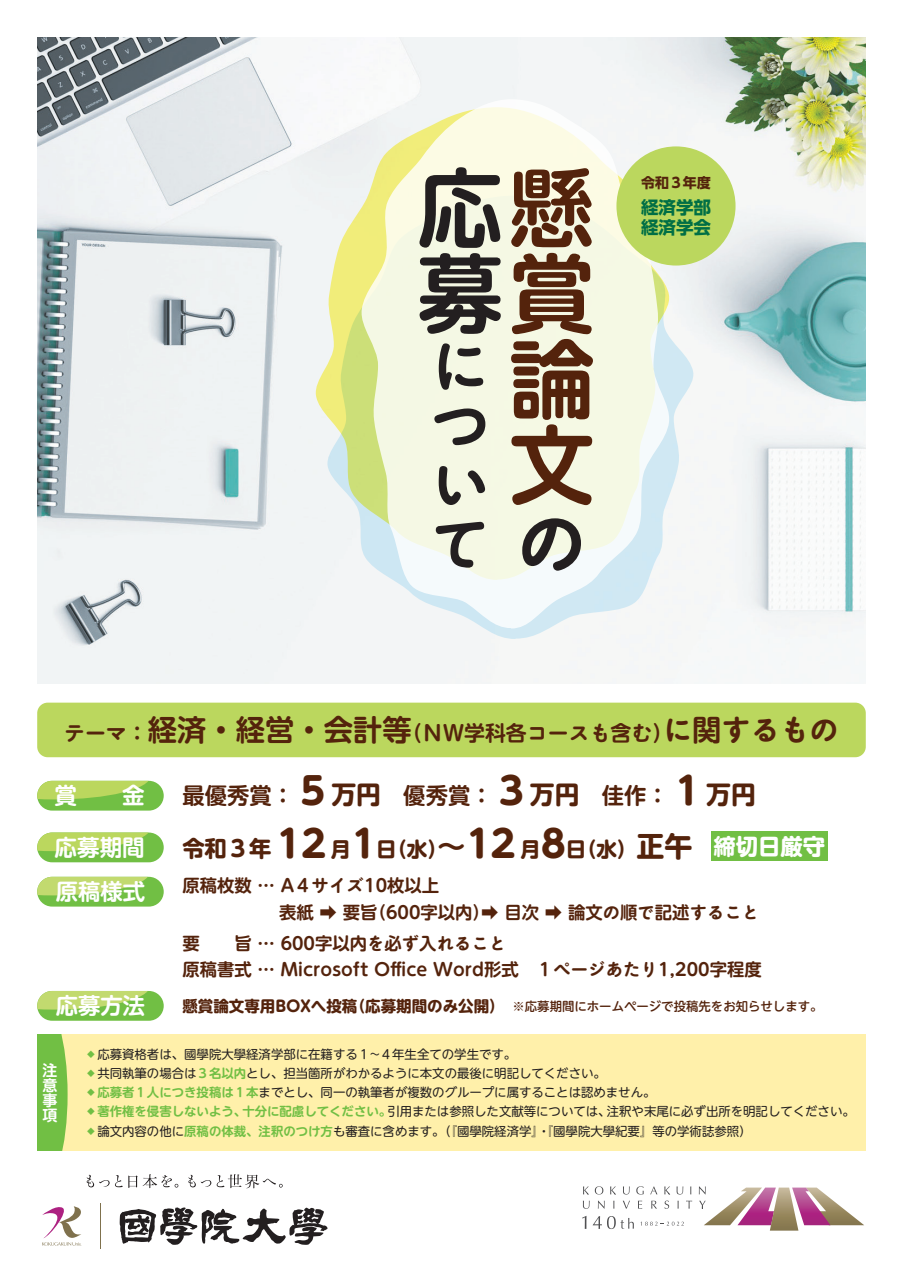
<style>
.page{position:relative;width:903px;height:1278px;background:#fff}
.page>*{position:absolute;margin:0;border:0;box-sizing:border-box;transform-origin:0 0}
.t1{font:700 85.66px/85.7px "UD Shin M Go Pr 6 N De";color:#54230c;text-align:right}
.t2{font:700 70.52px "Maru Anti Std De";color:#231f20}
.t3{font:700 59.06px/59.1px "Maru Anti Std De";color:#231f20;text-align:justify}
.t4{font:700 29.31px "UD Shin M Go Pr 6 N De";color:#54230c}
.t5{font:700 22.57px "UD Shin M Go Pr 6 N De";color:#fff}
.t6{font:700 22.31px "UD Shin M Go Pr 6 N De";color:#54230c}
.t7{font:700 22.31px "UD Shin M Go Pr 6 N De";color:#fff}
.t8{font:700 20.47px "UD Shin M Go Pr 6 N";color:#54230c}
.t9{font:700 17.5px/20.5px "UD Shin Go Pr 6 N";color:#016f45}
.t10{font:700 17.32px/26.7px "UD Shin M Go Pr 6 N De";color:#54230c}
.t11{font:700 15.05px/15px "UD Shin M Go Pr 6 N De";color:#fff;text-align:justify}
.t12{font:700 14px "UD Shin Go Pr 6 N";color:#54230c}
.t13{font:12.42px "UD Shin M Go Pr 6 N";color:#231f20}
.t14{font:500 12.42px "UD Shin M Go Pr 6 N";color:#54230c}
.s1{color:#231f20}
.s2{font-family:"Maru Anti Std De";font-size:20.91px}
.s3{font-size:20.91px}
.s4{font-family:"Maru Anti Std De"}
.s5{font-family:"UD Shin M Go Pr 6 N";font-size:37.19px}
.s6{font-family:"UD Shin M Go Pr 6 N";font-size:24.76px}
.s7{font-size:22.31px}
.s8{font-size:37.19px}
.s9{font-size:27.91px}
.s10{font-size:22.31px;color:#fff}
.s11{font-weight:700;font-size:15.49px}
.s12{color:#71bf44}
.s13{font-family:"UD Shin M Go Pr 6 N De";font-weight:700;color:#71bf44}
</style>
<div class="page">
<img style="left:37px;top:37px;width:829px;height:646px">
<svg style="left:87px;top:1174px;width:91px;height:14px"></svg>
<svg style="left:188px;top:1174px;width:23px;height:13px"></svg>
<svg style="left:217px;top:1174px;width:66px;height:14px"></svg>
<svg style="left:42px;top:1206px;width:39px;height:39px"></svg>
<svg style="left:120px;top:1207px;width:207px;height:37px"></svg>
<hr style="left:100px;top:1202px;width:1px;height:46px;background:#7f714d">
<svg style="left:583px;top:1186px;width:6px;height:8px"></svg>
<svg style="left:595px;top:1186px;width:8px;height:8px"></svg>
<svg style="left:623px;top:1186px;width:7px;height:8px"></svg>
<svg style="left:636px;top:1186px;width:8px;height:8px"></svg>
<svg style="left:650px;top:1186px;width:7px;height:8px"></svg>
<svg style="left:598px;top:1200px;width:7px;height:8px"></svg>
<svg style="left:623px;top:1200px;width:7px;height:8px"></svg>
<svg style="left:638px;top:1200px;width:4px;height:8px"></svg>
<svg style="left:651px;top:1200px;width:6px;height:8px"></svg>
<svg style="left:664px;top:1200px;width:5px;height:8px"></svg>
<svg style="left:686px;top:1200px;width:6px;height:8px"></svg>
<svg style="left:699px;top:1186px;width:165px;height:44px"></svg>
<svg style="left:664px;top:1186px;width:6px;height:8px"></svg>
<svg style="left:610px;top:1186px;width:6px;height:8px"></svg>
<svg style="left:676px;top:1186px;width:7px;height:8px"></svg>
<svg style="left:583px;top:1200px;width:7px;height:8px"></svg>
<svg style="left:677px;top:1200px;width:2px;height:8px"></svg>
<svg style="left:582px;top:1216px;width:4px;height:12px"></svg>
<svg style="left:593px;top:1216px;width:41px;height:12px"></svg>
<svg style="left:640px;top:1221px;width:44px;height:4px"></svg>
<div style="left:37px;top:1034px;width:829px;height:116px;background:#fff0aa"></div>
<svg style="left:37px;top:1034px;width:31px;height:116px;background:#7bc24b"></svg>
<div style="left:711px;top:831px;width:116px;height:30px;background:#71bf44"></div>
<div style="left:37px;top:832px;width:127px;height:30px;background:#71bf44;border-radius:15px"></div>
<svg style="left:37px;top:832px;width:113px;height:19px"></svg>
<div style="left:37px;top:780px;width:127px;height:30px;background:#71bf44;border-radius:15px"></div>
<svg style="left:37px;top:780px;width:113px;height:19px"></svg>
<div style="left:37px;top:876px;width:127px;height:30px;background:#71bf44;border-radius:15px"></div>
<svg style="left:37px;top:876px;width:113px;height:19px"></svg>
<div style="left:37px;top:990px;width:127px;height:30px;background:#71bf44;border-radius:15px"></div>
<svg style="left:37px;top:990px;width:113px;height:19px"></svg>
<div style="left:37px;top:702px;width:829px;height:55px;background:#bbd75e;border-radius:10px"></div>
<div style="left:315px;top:107px;width:46px;height:473px;background:#f1f4f5"></div>
<svg style="left:327px;top:195px;width:367px;height:444px;fill:#f1f4f5"></svg>
<svg style="left:361px;top:99px;width:309px;height:529px;fill:#f5f8e4"></svg>
<div style="left:616px;top:146px;width:119px;height:119px;background:#bbd75e;border-radius:50%"></div>
<h1 class="t1" style="left:417px;top:160px;width:177px"><span class="s1">応</span>懸<span class="s1">募</span>賞論文</h1>
<h2 class="t2" style="left:517px;top:490px;width:66px">の</h2>
<h3 class="t3" style="left:431px;top:330px;width:56px">について</h3>
<p class="t12" style="left:641px;top:171px;width:71px">令和３年度</p>
<h3 class="t9" style="left:641px;top:196px;width:71px">経済学部経済学会</h3>
<h3 class="t4" style="left:64px;top:705px;width:776px"><span class="s2">テーマ</span><span class="s3">：</span>経済・経営・会計等<span class="s3">（ＮＷ学科各</span><span class="s2">コースも</span><span class="s3">含</span><span class="s2">む</span><span class="s3">）</span><span class="s4">に</span>関<span class="s4">するもの</span></h3>
<h3 class="t5" style="left:55px;top:776px;width:92px">賞　　金</h3>
<h3 class="t6" style="left:182px;top:776px;width:575px">最優秀賞：<span class="s5">５</span><span class="s6">万円</span>　優秀賞：<span class="s5">３</span><span class="s6">万円</span>　佳作：<span class="s5">１</span><span class="s6">万円</span></h3>
<h3 class="t5" style="left:55px;top:828px;width:92px">応募期間</h3>
<h3 class="t8" style="left:182px;top:831px;width:644px"><span class="s7">令和３年</span> <span class="s8">12</span> 月<span class="s8">1</span>日（水）<span class="s9">～</span><span class="s8">12</span> 月<span class="s8">8</span>日（水）<span class="s9">正午</span> <span class="s10">締切日厳守</span></h3>
<h3 class="t7" style="left:56px;top:872px;width:91px">原稿様式</h3>
<h3 class="t10" style="left:279px;top:871px;width:481px;text-indent:-97px">原稿枚数 … A４<span class="s4">サイズ</span>10枚以上<br>表紙 ➡ 要旨（600字以内）➡ 目次 ➡ 論文<span class="s4">の</span>順<span class="s4">で</span>記述<span class="s4">すること</span></h3>
<h3 class="t10" style="left:182px;top:928px;width:581px">要　　旨 … 600字以内<span class="s4">を</span>必<span class="s4">ず</span>入<span class="s4">れること<br></span>原稿書式 … Microsoft Office Word形式　１<span class="s4">ページあたり</span>1,200字程度</h3>
<h3 class="t7" style="left:56px;top:986px;width:91px">応募方法</h3>
<p class="t14" style="left:182px;top:995px;width:642px"><span class="s11">懸賞論文専用BOXへ投稿（応募期間のみ公開）　</span>※応募期間にホームページで投稿先をお知らせします。</p>
<p class="t11" style="left:43px;top:1061px;width:16px">注意事項</p>
<p class="t13" style="left:85px;top:1043px;width:433px"><span class="s12">◆</span>応募資格者は、國學院大學経済学部に在籍する１~４年生全ての学生です。</p>
<p class="t13" style="left:85px;top:1062px;width:522px"><span class="s12">◆</span>共同執筆の場合は<span class="s13">３名以内</span>とし、担当箇所がわかるように本文の最後に明記してください。</p>
<p class="t13" style="left:85px;top:1082px;width:572px"><span class="s12">◆</span><span class="s13">応募者１人につき投稿は１本</span>までとし、同一の執筆者が複数のグループに属することは認めません。</p>
<p class="t13" style="left:85px;top:1101px;width:771px"><span class="s12">◆</span><span class="s13">著作権を侵害しないよう、十分に配慮してください。</span>引用または参照した文献等については、注釈や末尾に必ず出所を明記してください。</p>
<p class="t13" style="left:85px;top:1120px;width:668px"><span class="s12">◆</span>論文内容の他に<span class="s13">原稿の体裁、注釈のつけ方</span>も審査に含めます。（『國學院経済学』・『國學院大學紀要』等の学術誌参照）</p>
</div>
